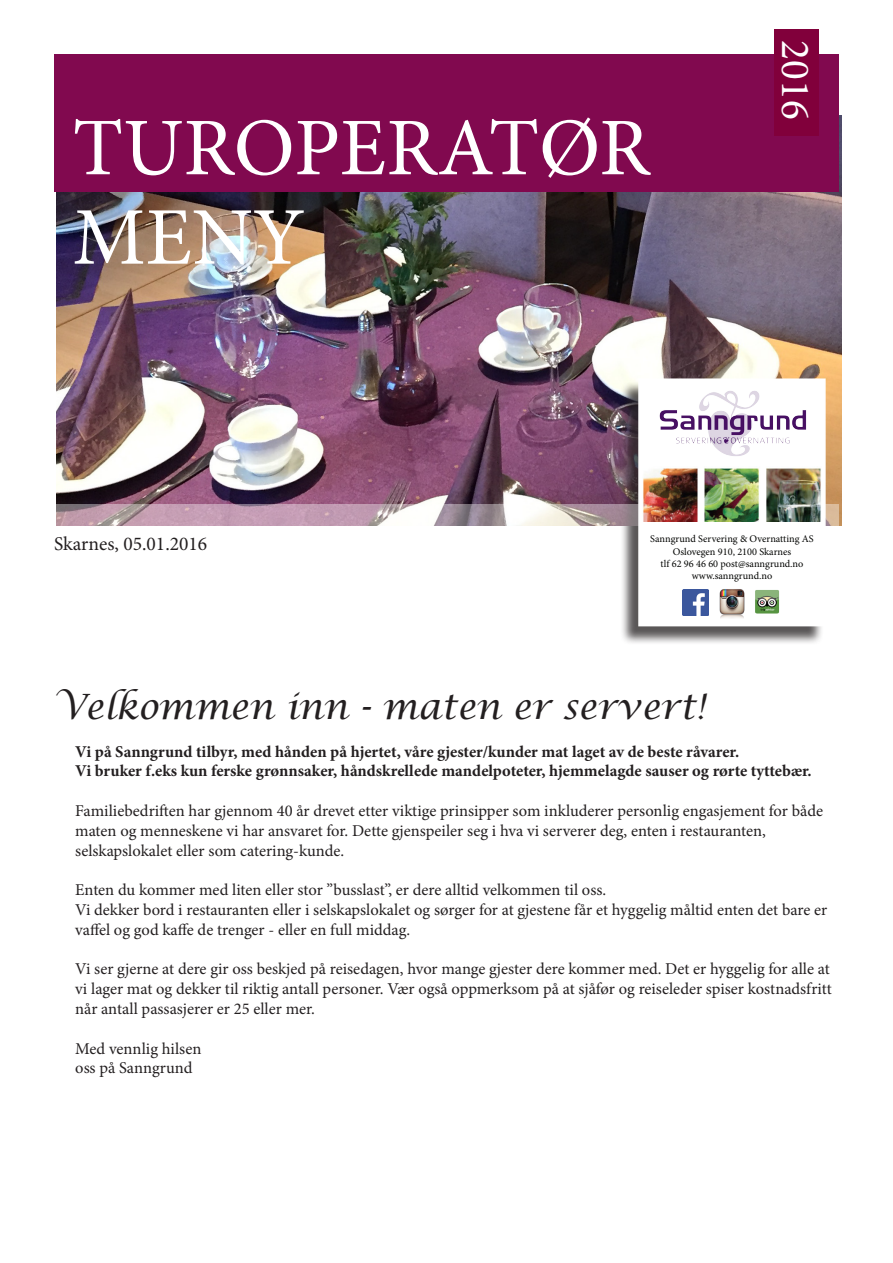
<style>
.page{position:relative;width:893px;height:1263px;background:#fff}
.page>*{position:absolute;margin:0;border:0;box-sizing:border-box;transform-origin:0 0}
.t1{font:81.9px "Minion Pro";color:#fff}
.t2{font:41.25px "Minion Pro";color:#fff}
.t3{font:italic 34.95px "Lucida Calligraphy";color:#231f20}
.t4{font:19.5px "Minion Pro";color:#231f20}
.t5{font:16.5px/19.8px "Minion Pro";color:#231f20}
.t6{font:700 16.5px "Minion Pro";color:#231f20}
.t7{font:10.2px "Minion Pro";color:#040503}
</style>
<div class="page">
<img style="left:56px;top:116px;width:785px;height:410px">
<div style="left:54px;top:54px;width:785px;height:137px;background:#81094f"></div>
<div style="left:774px;top:30px;width:45px;height:106px;background:#81003b"></div>
<div style="left:620px;top:381px;width:203px;height:264px;background:#231f20;opacity:.75"></div>
<div style="left:638px;top:378px;width:188px;height:248px;background:#fff;border:2px solid #fff"></div>
<img style="left:659px;top:391px;width:148px;height:65px">
<img style="left:682px;top:590px;width:26px;height:25px">
<img style="left:708px;top:589px;width:37px;height:29px">
<img style="left:749px;top:590px;width:40px;height:38px">
<svg style="left:56px;top:504px;width:783px;height:22px"></svg>
<img style="left:642px;top:466px;width:182px;height:55px">
<p class="t1" style="left:73px;top:93px;width:579px">TUROPERATØR</p>
<p class="t1" style="left:73px;top:183px;width:234px">MENY</p>
<p class="t2" style="left:823px;top:40px;width:81px;rotate:90deg">2016</p>
<p class="t4" style="left:54px;top:530px;width:155px">Skarnes, 05.01.2016</p>
<p class="t7" style="left:650px;top:532px;width:165px">Sanngrund Servering &amp; Overnatting AS</p>
<p class="t7" style="left:673px;top:544px;width:120px">Oslovegen 910, 2100 Skarnes</p>
<p class="t7" style="left:661px;top:557px;width:144px">tlf 62 96 46 60 post@sanngrund.no</p>
<p class="t7" style="left:692px;top:569px;width:82px">www.sanngrund.no</p>
<p class="t3" style="left:54px;top:686px;width:652px">Velkommen inn - maten er servert!</p>
<p class="t6" style="left:75px;top:740px;width:665px">Vi på Sanngrund tilbyr, med hånden på hjertet, våre gjester/kunder mat laget av de beste råvarer.</p>
<p class="t6" style="left:75px;top:759px;width:738px">Vi bruker f.eks kun ferske grønnsaker, håndskrellede mandelpoteter, hjemmelagde sauser og rørte tyttebær.</p>
<p class="t5" style="left:75px;top:801px;width:749px">Familiebedriften har gjennom 40 år drevet etter viktige prinsipper som inkluderer personlig engasjement for både</p>
<p class="t5" style="left:75px;top:821px;width:692px">maten og menneskene vi har ansvaret for. Dette gjenspeiler seg i hva vi serverer deg, enten i restauranten, selskapslokalet eller som catering-kunde.</p>
<p class="t5" style="left:75px;top:880px;width:532px">Enten du kommer med liten eller stor ”busslast”, er dere alltid velkommen til oss.</p>
<p class="t5" style="left:75px;top:900px;width:754px">Vi dekker bord i restauranten eller i selskapslokalet og sørger for at gjestene får et hyggelig måltid enten det bare er vaffel og god kaffe de trenger - eller en full middag.</p>
<p class="t5" style="left:75px;top:959px;width:758px;text-align:justify">Vi ser gjerne at dere gir oss beskjed på reisedagen, hvor mange gjester dere kommer med. Det er hyggelig for alle at vi lager mat og dekker til riktig antall personer. Vær også oppmerksom på at sjåfør og reiseleder spiser kostnadsfritt når antall passasjerer er 25 eller mer.</p>
<p class="t5" style="left:75px;top:1038px;width:128px">Med vennlig hilsen</p>
<p class="t5" style="left:75px;top:1058px;width:119px">oss på Sanngrund</p>
</div>
